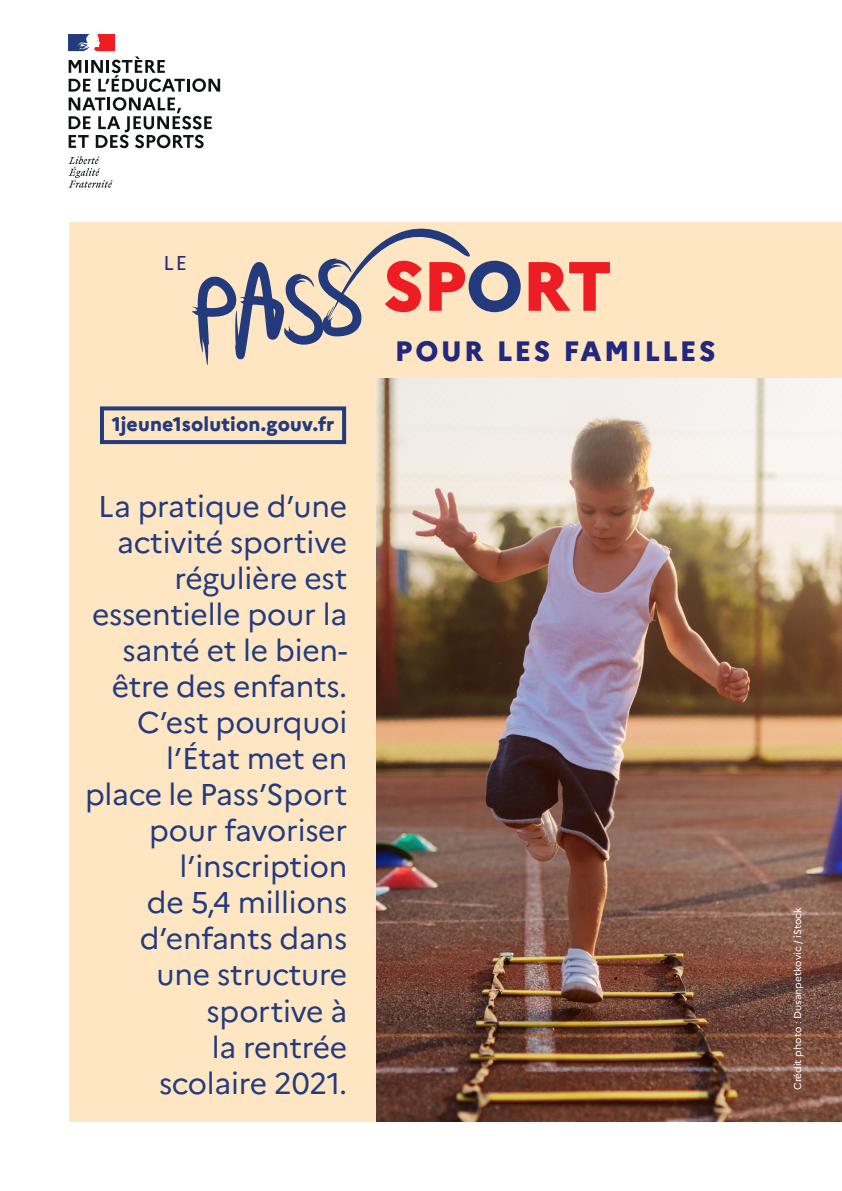
<style>
.page{position:relative;width:842px;height:1191px;background:#fff}
.page>*{position:absolute;margin:0;border:0;box-sizing:border-box;transform-origin:0 0}
.texte{font:30px/36px "Marianne";letter-spacing:-.01em;color:#233b7d;text-align:right}
.t1{font:800 28px "Marianne";letter-spacing:.085em;color:#23287e}
.t2{font:20px "Marianne";color:#23287e}
.t3{font:800 19.6px "Marianne";letter-spacing:.005em;color:#233b7d}
.t4{font:10px "Marianne";color:#fff}
</style>
<div class="page">
<img style="left:376px;top:378px;width:466px;height:744px">
<div style="left:68px;top:222px;width:774px;height:156px;background:#fee6c3"></div>
<div style="left:68px;top:371px;width:308px;height:752px;background:#fee6c3"></div>
<svg style="left:192px;top:229px;width:329px;height:135px"></svg>
<svg style="left:529px;top:262px;width:81px;height:49px"></svg>
<svg style="left:100px;top:406px;width:247px;height:39px"></svg>
<svg style="left:68px;top:156px;width:45px;height:32px"></svg>
<svg style="left:68px;top:34px;width:152px;height:114px"></svg>
<p class="t2" style="left:164px;top:251px;width:25px">LE</p>
<p class="t3" style="left:112px;top:412px;width:224px">1jeune1solution.gouv.fr</p>
<p class="texte" style="left:85px;top:488px;width:264px">La pratique d’une activité sportive régulière est essentielle pour la santé et le bien&shy;être des enfants.<br>C’est pourquoi l’État met en place le Pass’Sport pour favoriser l’inscription<br>de 5,4 millions d’enfants dans une structure sportive à<br>la rentrée<br>scolaire 2021.</p>
<p class="t1" style="left:395px;top:334px;width:322px">POUR LES FAMILLES</p>
<p class="t4" style="left:792px;top:1089px;width:183px;rotate:-90deg">Crédit photo : Dusanpetkovic / iStock</p>
</div>
